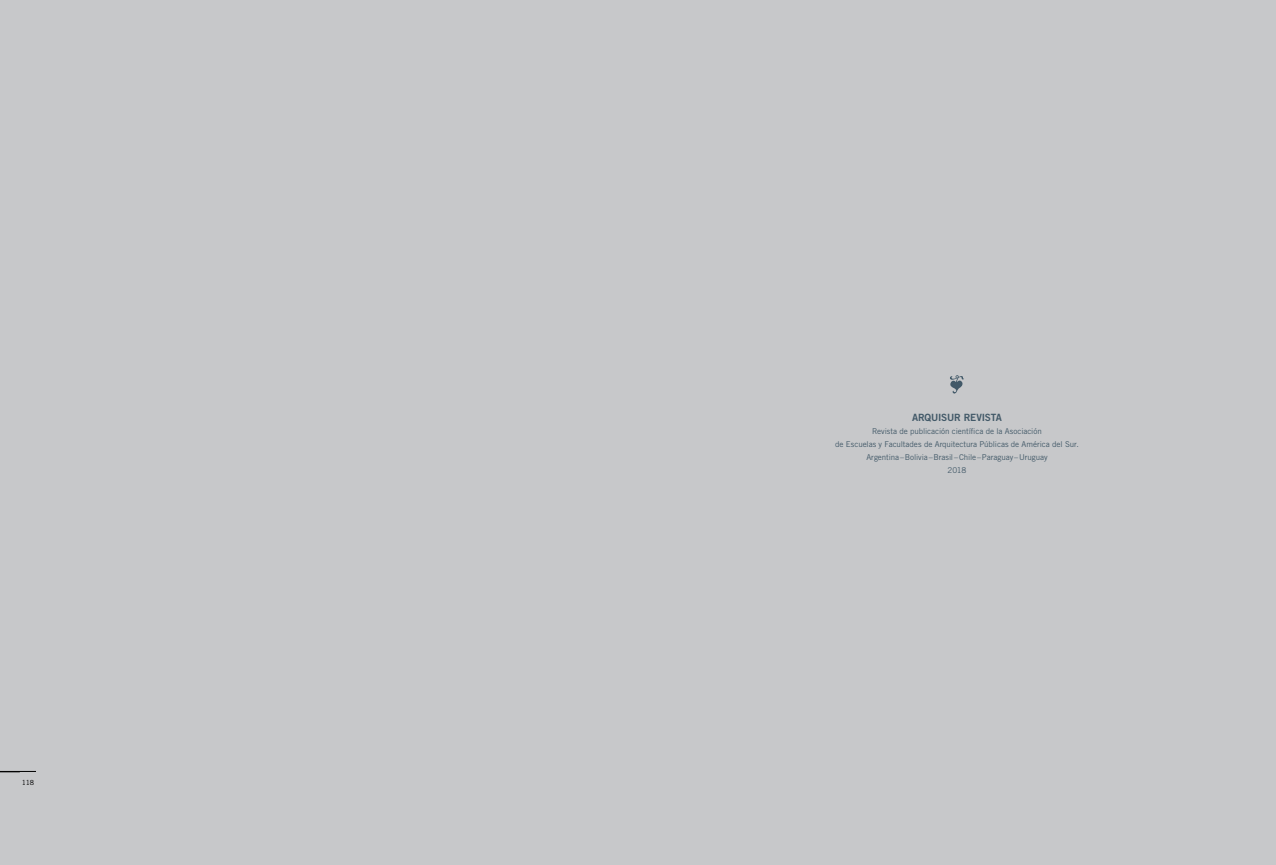
<style>
.page{position:relative;width:1276px;height:865px;background:#fff}
.page>*{position:absolute;margin:0;border:0;box-sizing:border-box;transform-origin:0 0}
.t1{font:10px "Trade Gothic LT Std Bd 2";letter-spacing:-.015em;color:#425968}
.t2{font:8px/13px "Trade Gothic LT Std";letter-spacing:-.01em;color:#425968;text-align:center}
.t3{font:7px "Trade Gothic LT Std";color:#000}
</style>
<div class="page">
<div style="left:638px;top:0;width:638px;height:865px;background:#c7c8ca"></div>
<div style="left:0;top:0;width:638px;height:865px;background:#c7c8ca"></div>
<svg style="left:950px;top:375px;width:14px;height:18px"></svg>
<hr style="left:0;top:771px;width:36px;height:1px;background:#000">
<p class="t3" style="left:22px;top:778px;width:14px">118</p>
<p class="t1" style="left:912px;top:411px;width:91px">ARQUISUR REVISTA</p>
<p class="t2" style="left:835px;top:424px;width:245px">Revista de publicación científica de la Asociación<br>de Escuelas y Facultades de Arquitectura Públicas de América del Sur.<br>Argentina–Bolivia–Brasil–Chile–Paraguay–Uruguay<br>2018</p>
</div>
